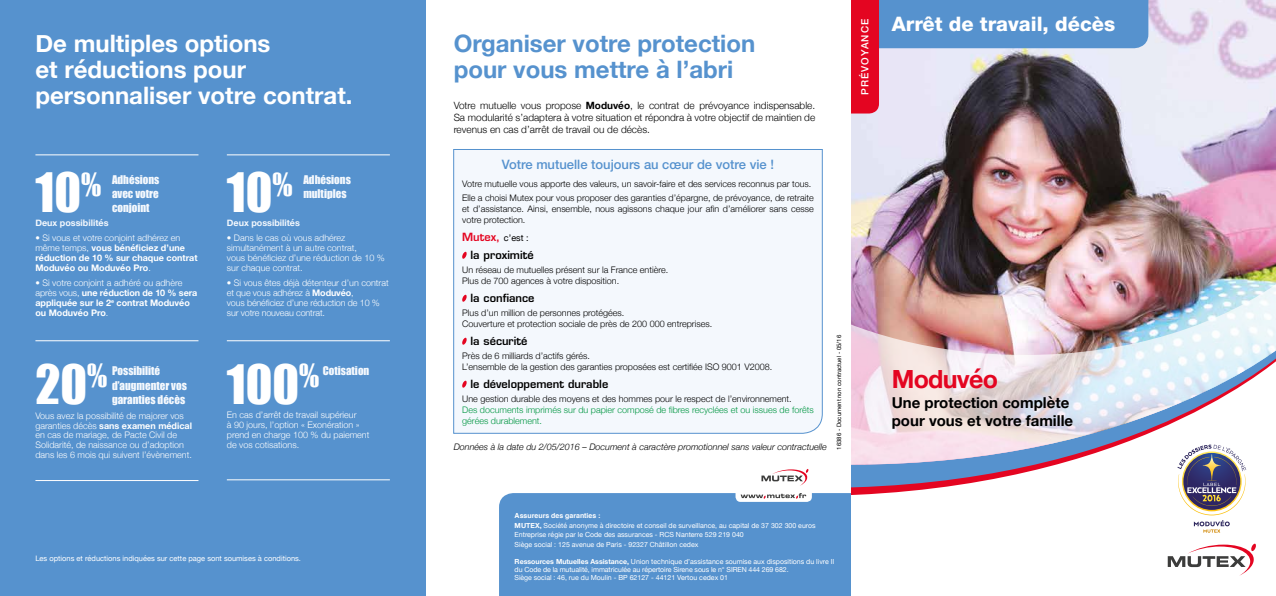
<style>
.page{position:relative;width:1276px;height:596px;background:#fff}
.page>*{position:absolute;margin:0;border:0;box-sizing:border-box;transform-origin:0 0}
.t1{font:49.9px "Impact";color:#fff}
.t2{font:700 25px "Helvetica Neue";letter-spacing:-.03em;color:#e40521}
.t3{font:700 24px/26px "Helvetica Neue";color:#fff}
.t4{font:700 24px/26px "Helvetica Neue";color:#5692ce}
.t5{font:800 20px "Helvetica Neue LT Std";color:#fff}
.t6{font:700 15px/18px "Helvetica Neue";color:#000}
.t7{font:500 13px "Helvetica Neue LT Std";color:#5692ce}
.t8{font:11px/14.2px "Impact";color:#f4f8fd}
.t9{font:600 11px/18.1px "Eurostile LT Std";color:#000}
.t10{font:300 10px/12px "Helvetica Neue";color:#000;text-align:justify}
.t11{font:500 10px "Helvetica Neue LT Std";letter-spacing:.1em;color:#fff}
.t12{font:300 9px/11px "Helvetica Neue";color:#000}
.t13{font:300 9px/9.9px "Helvetica Neue";color:#fff}
.t14{font:700 9px/9.9px "Helvetica Neue";color:#fff}
.t15{font:300 9px/11px "Helvetica Neue";color:#009641}
.t16{font:italic 300 9px "Helvetica Neue";color:#000}
.t17{font:700 9px "Helvetica Neue";color:#f4f8fd}
.t18{font:7.5px "Helvetica Neue";color:#fff}
.t19{font:7px/9.5px "Helvetica Neue";color:#fff}
.t20{font:700 7px "Helvetica";color:#fff}
.t21{font:6px "Helvetica Neue";color:#000}
.s1{font-weight:300}
.s2{font-weight:700}
.s3{color:#e40521}
.s4{font-family:"Helvetica Neue";font-weight:400;font-size:9px}
</style>
<div class="page">
<svg style="left:851px;top:464px;width:396px;height:24px"></svg>
<img style="left:851px;top:0;width:425px;height:276px">
<img style="left:851px;top:276px;width:425px;height:188px">
<svg style="left:1167px;top:543px;width:89px;height:32px"></svg>
<svg style="left:851px;top:0;width:297px;height:113px;background:#8b8dac"></svg>
<svg style="left:761px;top:469px;width:48px;height:16px"></svg>
<div style="left:499px;top:493px;width:351px;height:102px;background:#5692ce"></div>
<div style="left:0;top:0;width:425px;height:595px;background:#5692ce"></div>
<hr style="left:35px;top:154px;width:163px;height:1px;background:#fff">
<hr style="left:35px;top:340px;width:163px;height:1px;background:#fff">
<hr style="left:35px;top:479px;width:163px;height:1px;background:#fff">
<hr style="left:227px;top:154px;width:163px;height:1px;background:#fff">
<hr style="left:227px;top:340px;width:163px;height:1px;background:#fff">
<hr style="left:227px;top:479px;width:163px;height:1px;background:#fff">
<div style="left:453px;top:149px;width:370px;height:285px;background:#f4f8fd"></div>
<svg style="left:462px;top:251px;width:5px;height:8px"></svg>
<svg style="left:462px;top:294px;width:5px;height:8px"></svg>
<svg style="left:462px;top:337px;width:5px;height:7px"></svg>
<svg style="left:462px;top:380px;width:5px;height:7px"></svg>
<svg style="left:1177px;top:444px;width:69px;height:88px"></svg>
<h3 class="t3" style="left:35px;top:31px;width:318px">De multiples options<br>et réductions pour personnaliser votre contrat.</h3>
<h1 class="t1" style="left:35px;top:154px;width:67px">10<sup>%</sup></h1>
<p class="t8" style="left:112px;top:172px;width:49px;text-align:justify">Adhésions avec votre conjoint</p>
<p class="t17" style="left:35px;top:216px;width:75px">Deux possibilités</p>
<p class="t14" style="left:35px;top:233px;width:164px"><span class="s1">• Si vous et votre conjoint adhérez en même temps,</span> vous bénéficiez d’une réduction de 10 % sur chaque contrat<br>Moduvéo ou Moduvéo Pro<span class="s1">.</span></p>
<p class="t14" style="left:35px;top:278px;width:163px"><span class="s1">• Si votre conjoint a adhéré ou adhère après vous,</span> une réduction de 10 % sera appliquée sur le 2<sup>e</sup> contrat Moduvéo ou Moduvéo Pro<span class="s1">.</span></p>
<h1 class="t1" style="left:35px;top:345px;width:73px">20<sup>%</sup></h1>
<p class="t8" style="left:112px;top:363px;width:76px">Possibilité d’augmenter vos garanties décès</p>
<p class="t13" style="left:35px;top:409px;width:158px">Vous avez la possibilité de majorer vos garanties décès <span class="s2">sans examen médical </span>en cas de mariage, de Pacte Civil de Solidarité, de naissance ou d’adoption dans les 6 mois qui suivent l’évènement.</p>
<h1 class="t1" style="left:227px;top:154px;width:67px">10<sup>%</sup></h1>
<p class="t8" style="left:303px;top:172px;width:49px">Adhésions multiples</p>
<p class="t17" style="left:227px;top:216px;width:75px">Deux possibilités</p>
<p class="t13" style="left:227px;top:232px;width:160px">• Dans le cas où vous adhérez simultanément à un autre contrat,<br>vous bénéficiez d’une réduction de 10 % sur chaque contrat.</p>
<p class="t13" style="left:227px;top:277px;width:163px">• Si vous êtes déjà détenteur d’un contrat et que vous adhérez à <span class="s2">Moduvéo</span>,<br>vous bénéficiez d’une réduction de 10 % sur votre nouveau contrat.</p>
<h1 class="t1" style="left:227px;top:345px;width:94px">100<sup>%</sup></h1>
<p class="t8" style="left:323px;top:363px;width:48px">Cotisation</p>
<p class="t13" style="left:227px;top:409px;width:144px">En cas d’arrêt de travail supérieur<br>à 90 jours, l’option « Exonération » prend en charge 100 % du paiement de vos cotisations.</p>
<p class="t18" style="left:35px;top:552px;width:267px">Les options et réductions indiquées sur cette page sont soumises à conditions.</p>
<h3 class="t4" style="left:454px;top:31px;width:303px">Organiser votre protection pour vous mettre à l’abri</h3>
<p class="t10" style="left:454px;top:99px;width:363px">Votre mutuelle vous propose <span class="s2">Moduvéo</span>, le contrat de prévoyance indispensable.<br>Sa modularité s’adaptera à votre situation et répondra à votre objectif de maintien de revenus en cas d’arrêt de travail ou de décès.</p>
<h3 class="t7" style="left:502px;top:156px;width:274px">Votre mutuelle toujours au cœur de votre vie !</h3>
<p class="t12" style="left:462px;top:176px;width:353px;line-height:13.8px">Votre mutuelle vous apporte des valeurs, un savoir-faire et des services reconnus par tous.<br>Elle a choisi Mutex pour vous proposer des garanties d’épargne, de prévoyance, de retraite</p>
<p class="t12" style="left:462px;top:202px;width:353px">et d’assistance. Ainsi, ensemble, nous agissons chaque jour afin d’améliorer sans cesse votre protection.</p>
<p class="t9" style="left:470px;top:227px;width:65px;text-indent:-8px"><span class="s3">Mutex,</span> <span class="s4">c’est : </span>la proximité</p>
<p class="t12" style="left:462px;top:263px;width:208px">Un réseau de mutuelles présent sur la France entière.<br>Plus de 700 agences à votre disposition.</p>
<p class="t9" style="left:470px;top:288px;width:65px">la confiance</p>
<p class="t12" style="left:462px;top:306px;width:251px">Plus d’un million de personnes protégées.<br>Couverture et protection sociale de près de 200 000 entreprises.</p>
<p class="t9" style="left:470px;top:331px;width:58px">la sécurité</p>
<p class="t12" style="left:462px;top:349px;width:312px">Près de 6 milliards d’actifs gérés.<br>L’ensemble de la gestion des garanties proposées est certifiée ISO 9001 V2008.</p>
<p class="t9" style="left:470px;top:374px;width:139px">le développement durable</p>
<p class="t12" style="left:462px;top:392px;width:331px">Une gestion durable des moyens et des hommes pour le respect de l’environnement.</p>
<p class="t15" style="left:462px;top:403px;width:353px">Des documents imprimés sur du papier composé de fibres recyclées et ou issues de forêts gérées durablement.</p>
<p class="t16" style="left:454px;top:439px;width:375px">Données à la date du 2/05/2016 – Document à caractère promotionnel sans valeur contractuelle</p>
<p class="t21" style="left:834px;top:449px;width:116px;rotate:-90deg">16386 - Document non contractuel - 05/16</p>
<p class="t11" style="left:859px;top:95px;width:77px;rotate:-90deg">PRÉVOYANCE</p>
<h3 class="t5" style="left:891px;top:12px;width:225px">Arrêt de travail, décès</h3>
<h2 class="t2" style="left:891px;top:359px;width:108px">Moduvéo</h2>
<h3 class="t6" style="left:891px;top:393px;width:183px">Une protection complète pour vous et votre famille</h3>
<p class="t20" style="left:514px;top:510px;width:87px">Assureurs des garanties :</p>
<p class="t19" style="left:514px;top:520px;width:302px"><span class="s2">MUTEX,</span> Société anonyme à directoire et conseil de surveillance, au capital de 37 302 300 euros<br>Entreprise régie par le Code des assurances - RCS Nanterre 529 219 040<br>Siège social : 125 avenue de Paris - 92327 Châtillon cedex</p>
<p class="t19" style="left:514px;top:557px;width:321px;line-height:8.4px"><span class="s2">Ressources Mutuelles Assistance,</span> Union technique d’assistance soumise aux dispositions du livre II du Code de la mutualité, immatriculée au répertoire Sirene sous le n° SIREN 444 269 682.<br>Siège social : 46, rue du Moulin - BP 62127 - 44121 Vertou cedex 01</p>
</div>
